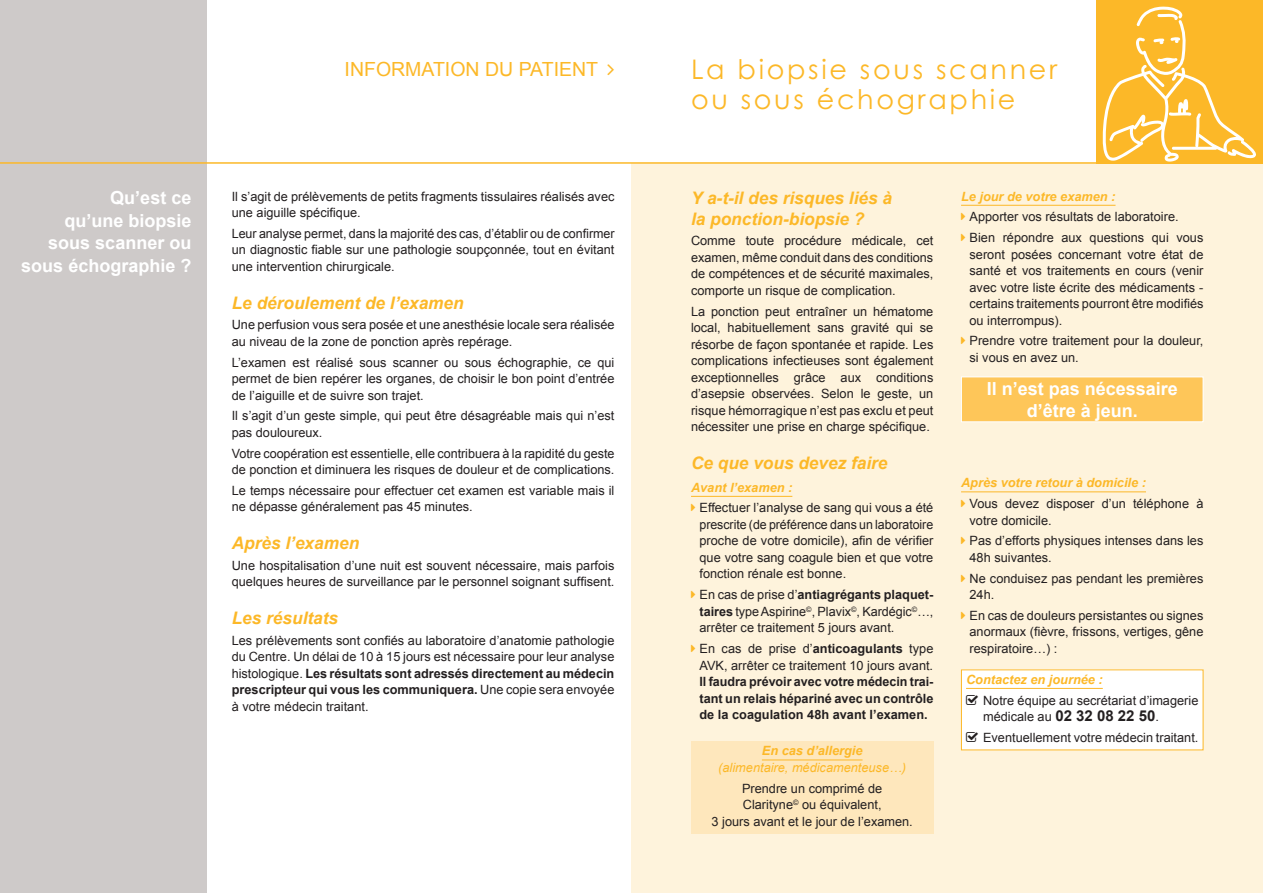
<style>
.page{position:relative;width:1263px;height:893px;background:#fff}
.page>*{position:absolute;margin:0;border:0;box-sizing:border-box;transform-origin:0 0}
.t1{font:27px/30px "Century Gothic Std";letter-spacing:.1em;color:#fcb828}
.t2{font:19.5px "Arial";color:#fcb828}
.t3{font:700 18px/22.5px "Arial";color:#fff;text-align:right}
.t4{font:italic 700 17.25px/20.7px "Arial";color:#fcb828}
.t5{font:12.75px/16.5px "Arial";color:#231f20}
.t6{font:700 12.75px/16.5px "Arial";color:#231f20;text-align:justify}
.t7{font:italic 700 12.75px "Arial";color:#fcb828}
.t8{font:italic 12.75px "Arial";color:#fcb828}
.s1{font-weight:700}
.s2{font-weight:700;font-size:15px}
</style>
<div class="page">
<div style="left:631px;top:164px;width:632px;height:729px;background:#fef3dc"></div>
<div style="left:0;top:0;width:206px;height:893px;background:#cecac9"></div>
<hr style="left:0;top:162px;width:1263px;height:2px;background:#fcb828">
<div style="left:1096px;top:0;width:167px;height:164px;background:#fcb828"></div>
<svg style="left:1102px;top:6px;width:154px;height:156px"></svg>
<hr style="left:691px;top:496px;width:101px;height:1px;background:#fcb828">
<hr style="left:961px;top:205px;width:154px;height:1px;background:#fcb828">
<hr style="left:961px;top:491px;width:185px;height:1px;background:#fcb828">
<div style="left:691px;top:742px;width:242px;height:92px;background:#fee7bc"></div>
<hr style="left:762px;top:760px;width:100px;height:1px;background:#fcb828">
<div style="left:961px;top:670px;width:242px;height:80px;background:#fff"></div>
<hr style="left:966px;top:688px;width:137px;height:1px;background:#fcb828">
<div style="left:961px;top:377px;width:242px;height:45px;background:#fec659"></div>
<div style="left:961px;top:377px;width:242px;height:45px;border:1px solid #fff"></div>
<h2 class="t2" style="left:345px;top:57px;width:255px">INFORMATION DU PATIENT</h2>
<h3 class="t3" style="left:21px;top:187px;width:172px">Qu’est ce<br>qu’une biopsie sous scanner ou sous échographie ?</h3>
<p class="t5" style="left:232px;top:188px;width:384px">Il s’agit de prélèvements de petits fragments tissulaires réalisés avec une aiguille spécifique.</p>
<p class="t5" style="left:232px;top:225px;width:384px;text-align:justify">Leur analyse permet, dans la majorité des cas, d’établir ou de confirmer un diagnostic fiable sur une pathologie soupçonnée, tout en évitant une intervention chirurgicale.</p>
<h3 class="t4" style="left:232px;top:293px;width:233px">Le déroulement de l’examen</h3>
<p class="t5" style="left:232px;top:317px;width:384px">Une perfusion vous sera posée et une anesthésie locale sera réalisée au niveau de la zone de ponction après repérage.</p>
<p class="t5" style="left:232px;top:354px;width:384px;text-align:justify">L’examen est réalisé sous scanner ou sous échographie, ce qui permet de bien repérer les organes, de choisir le bon point d’entrée de l’aiguille et de suivre son trajet.</p>
<p class="t5" style="left:232px;top:408px;width:384px">Il s’agit d’un geste simple, qui peut être désagréable mais qui n’est pas douloureux.</p>
<p class="t5" style="left:232px;top:445px;width:384px">Votre coopération est essentielle, elle contribuera à la rapidité du geste de ponction et diminuera les risques de douleur et de complications.</p>
<p class="t5" style="left:232px;top:482px;width:384px">Le temps nécessaire pour effectuer cet examen est variable mais il ne dépasse généralement pas 45 minutes.</p>
<h3 class="t4" style="left:232px;top:533px;width:129px">Après l’examen</h3>
<p class="t5" style="left:232px;top:557px;width:384px">Une hospitalisation d’une nuit est souvent nécessaire, mais parfois quelques heures de surveillance par le personnel soignant suffisent.</p>
<h3 class="t4" style="left:232px;top:608px;width:108px">Les résultats</h3>
<p class="t5" style="left:232px;top:632px;width:384px;text-align:justify">Les prélèvements sont confiés au laboratoire d’anatomie pathologie du Centre. Un délai de 10 à 15 jours est nécessaire pour leur analyse histologique. <span class="s1">Les résultats sont adressés directement au médecin prescripteur qui vous les communiquera.</span> Une copie sera envoyée à votre médecin traitant.</p>
<h1 class="t1" style="left:691px;top:54px;width:368px">La biopsie sous scanner ou sous échographie</h1>
<h3 class="t4" style="left:691px;top:188px;width:203px">Y a-t-il des risques liés à la ponction-biopsie ?</h3>
<p class="t5" style="left:691px;top:233px;width:244px;text-align:justify">Comme toute procédure médicale, cet examen, même conduit dans des conditions de compétences et de sécurité maximales, comporte un risque de complication.</p>
<p class="t5" style="left:691px;top:303px;width:244px;text-align:justify">La ponction peut entraîner un hématome local, habituellement sans gravité qui se résorbe de façon spontanée et rapide. Les complications infectieuses sont également exceptionnelles grâce aux conditions d’asepsie observées. Selon le geste, un risque hémorragique n’est pas exclu et peut nécessiter une prise en charge spécifique.</p>
<h3 class="t4" style="left:691px;top:453px;width:198px">Ce que vous devez faire</h3>
<p class="t7" style="left:691px;top:479px;width:103px">Avant l’examen :</p>
<p class="t5" style="left:699px;top:500px;width:235px;text-align:justify">Effectuer l’analyse de sang qui vous a été prescrite (de préférence dans un laboratoire proche de votre domicile), afin de vérifier que votre sang coagule bien et que votre fonction rénale est bonne.</p>
<p class="t5" style="left:699px;top:587px;width:235px;text-align:justify">En cas de prise d’<span class="s1">antiagrégants plaquet&shy;taires</span> type Aspirine<sup>©</sup>, Plavix<sup>©</sup>, Kardégic<sup>©</sup>…, arrêter ce traitement 5 jours avant.</p>
<p class="t5" style="left:699px;top:640px;width:235px">En cas de prise d’<span class="s1">anticoagulants</span> type<br>AVK, arrêter ce traitement 10 jours avant.</p>
<p class="t6" style="left:699px;top:674px;width:235px">Il faudra prévoir avec votre médecin trai&shy;tant un relais hépariné avec un contrôle de la coagulation 48h avant l’examen.</p>
<p class="t7" style="left:762px;top:743px;width:102px">En cas d’allergie</p>
<p class="t8" style="left:718px;top:759px;width:189px">(alimentaire, médicamenteuse…)</p>
<p class="t5" style="left:711px;top:780px;width:203px;text-align:center">Prendre un comprimé de<br>Clarityne<sup>©</sup> ou équivalent,<br>3 jours avant et le jour de l’examen.</p>
<p class="t7" style="left:961px;top:188px;width:156px">Le jour de votre examen :</p>
<p class="t5" style="left:969px;top:207px;width:235px;line-height:20.7px">Apporter vos résultats de laboratoire.<br>Bien répondre aux questions qui vous</p>
<p class="t5" style="left:969px;top:246px;width:235px;text-align:justify">seront posées concernant votre état de santé et vos traitements en cours (venir avec votre liste écrite des médicaments - certains traitements pourront être modifiés ou interrompus).</p>
<p class="t5" style="left:969px;top:333px;width:235px">Prendre votre traitement pour la douleur, si vous en avez un.</p>
<h3 class="t3" style="left:987px;top:378px;width:193px;text-align:center">Il n’est pas nécessaire d’être à jeun.</h3>
<p class="t7" style="left:961px;top:474px;width:186px">Après votre retour à domicile :</p>
<p class="t5" style="left:969px;top:495px;width:235px">Vous devez disposer d’un téléphone à votre domicile.</p>
<p class="t5" style="left:969px;top:533px;width:235px">Pas d’efforts physiques intenses dans les<br>48h suivantes.</p>
<p class="t5" style="left:969px;top:570px;width:235px">Ne conduisez pas pendant les premières<br>24h.</p>
<p class="t5" style="left:969px;top:607px;width:235px;text-align:justify">En cas de douleurs persistantes ou signes anormaux (fièvre, frissons, vertiges, gêne respiratoire…) :</p>
<p class="t7" style="left:966px;top:671px;width:138px">Contactez en journée :</p>
<p class="t5" style="left:983px;top:692px;width:217px">Notre équipe au secrétariat d’imagerie médicale au <span class="s2">02 32 08 22 50</span>.</p>
<p class="t5" style="left:983px;top:729px;width:217px">Eventuellement votre médecin traitant.</p>
</div>
